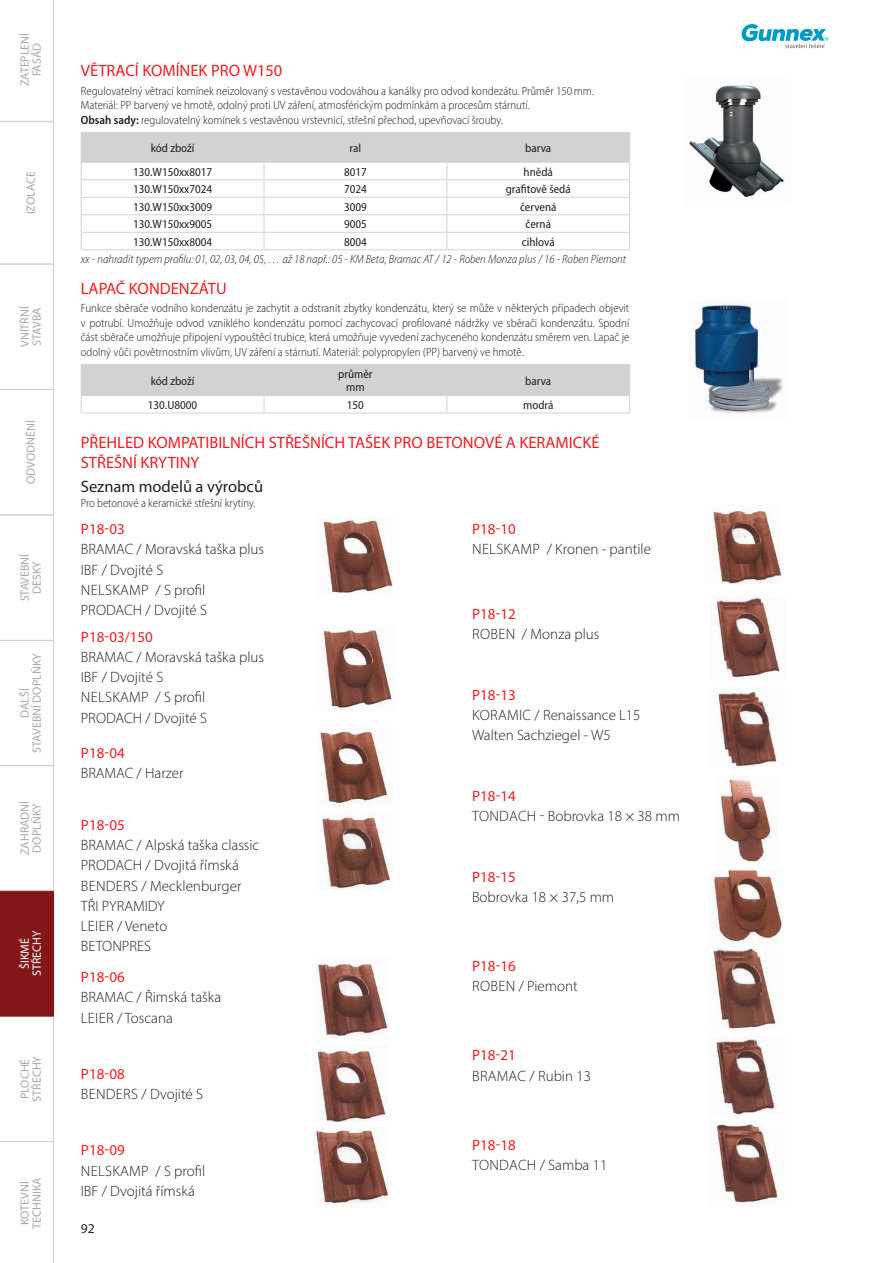
<style>
.page{position:relative;width:893px;height:1263px;background:#fff}
.page>*{position:absolute;margin:0;border:0;box-sizing:border-box;transform-origin:0 0}
.t1{font:16.5px/19.8px "Myriad Pro";color:#ee1d23}
.t2{font:16.5px "Myriad Pro";color:#231f20}
.t3{font:300 15px/20.2px "Myriad Pro";color:#231f20}
.t4{font:15px "Myriad Pro";color:#ee1d23}
.t5{font:300 15px "Myriad Pro";letter-spacing:.02em;color:#231f20}
.t6{font:13.5px "Myriad Pro";color:#231f20}
.t7{font:300 semi-condensed 12px/14.4px "Myriad Pro";color:#231f20}
.t8{font:semi-condensed 12px/13.5px "Myriad Pro";color:#231f20;text-align:center}
.t9{font:12px/12px "Myriad Pro";color:#a8a9ad;text-align:center}
.t10{font:italic 300 semi-condensed 12px "Myriad Pro";color:#231f20}
.t11{font:12px/12px "Myriad Pro";color:#fff;text-align:center}
.s1{font-weight:600}
</style>
<div class="page">
<svg style="left:742px;top:24px;width:86px;height:24px"></svg>
<svg style="left:0;top:0;width:54px;height:1263px"></svg>
<hr style="left:81px;top:249px;width:183px;height:1px;background:#d1d2d4">
<hr style="left:264px;top:249px;width:183px;height:1px;background:#d1d2d4">
<hr style="left:447px;top:249px;width:183px;height:1px;background:#d1d2d4">
<svg style="left:81px;top:132px;width:549px;height:117px"></svg>
<img style="left:689px;top:85px;width:96px;height:113px">
<hr style="left:264px;top:413px;width:183px;height:1px;background:#d1d2d4">
<hr style="left:447px;top:413px;width:183px;height:1px;background:#d1d2d4">
<hr style="left:81px;top:413px;width:183px;height:1px;background:#d1d2d4">
<svg style="left:81px;top:364px;width:549px;height:49px"></svg>
<img style="left:694px;top:301px;width:89px;height:113px">
<img style="left:323px;top:518px;width:70px;height:75px">
<img style="left:322px;top:628px;width:70px;height:82px">
<img style="left:319px;top:727px;width:70px;height:77px">
<img style="left:320px;top:815px;width:73px;height:74px">
<img style="left:316px;top:964px;width:73px;height:74px">
<img style="left:316px;top:1050px;width:70px;height:72px">
<img style="left:314px;top:1127px;width:75px;height:77px">
<img style="left:713px;top:510px;width:68px;height:73px">
<img style="left:715px;top:596px;width:66px;height:84px">
<img style="left:716px;top:691px;width:61px;height:75px">
<img style="left:719px;top:778px;width:55px;height:84px">
<img style="left:714px;top:868px;width:69px;height:76px">
<img style="left:713px;top:948px;width:65px;height:81px">
<img style="left:715px;top:1035px;width:61px;height:80px">
<img style="left:716px;top:1123px;width:62px;height:82px">
<p class="t9" style="left:18px;top:86px;width:55px;rotate:-90deg">ZATEPLENÍ<br>FASÁD</p>
<p class="t9" style="left:24px;top:214px;width:45px;rotate:-90deg">IZOLACE</p>
<p class="t9" style="left:18px;top:347px;width:42px;text-align:left;rotate:-90deg">VNITŘNÍ<br>STAVBA</p>
<p class="t9" style="left:24px;top:484px;width:66px;rotate:-90deg">ODVODNĚNÍ</p>
<p class="t9" style="left:18px;top:601px;width:49px;rotate:-90deg">STAVEBNÍ<br>DESKY</p>
<p class="t9" style="left:18px;top:753px;width:101px;rotate:-90deg">DALŠÍ<br>STAVEBNÍ DOPLŇKY</p>
<p class="t9" style="left:18px;top:855px;width:56px;text-align:left;rotate:-90deg">ZAHRADNÍ<br>DOPLŇKY</p>
<p class="t11" style="left:18px;top:976px;width:47px;rotate:-90deg">ŠIKMÉ<br>STŘECHY</p>
<p class="t9" style="left:18px;top:1101px;width:47px;text-align:left;rotate:-90deg">PLOCHÉ<br>STŘECHY</p>
<p class="t9" style="left:18px;top:1229px;width:53px;rotate:-90deg">KOTEVNÍ<br>TECHNIKA</p>
<h1 class="t1" style="left:81px;top:60px;width:203px">VĚTRACÍ KOMÍNEK PRO W150</h1>
<p class="t7" style="left:81px;top:84px;width:515px">Regulovatelný větrací komínek neizolovaný s vestavěnou vodováhou a kanálky pro odvod kondezátu. Průměr 150mm.<br>Materiál: PP barvený ve hmotě, odolný proti UV záření, atmosférickým podmínkám a procesům stárnutí.<br><span class="s1">Obsah sady:</span> regulovatelný komínek s vestavěnou vrstevnicí, střešní přechod, upevňovací šrouby.</p>
<p class="t8" style="left:151px;top:141px;width:45px">kód zboží</p>
<p class="t8" style="left:350px;top:141px;width:13px">ral</p>
<p class="t8" style="left:525px;top:141px;width:28px">barva</p>
<p class="t8" style="left:133px;top:165px;width:81px">130.W150xx8017</p>
<p class="t8" style="left:344px;top:165px;width:24px">8017</p>
<p class="t8" style="left:524px;top:165px;width:31px">hnědá</p>
<p class="t8" style="left:133px;top:182px;width:81px">130.W150xx7024</p>
<p class="t8" style="left:344px;top:182px;width:24px">7024</p>
<p class="t8" style="left:506px;top:182px;width:66px">grafitově šedá</p>
<p class="t8" style="left:133px;top:200px;width:81px">130.W150xx3009</p>
<p class="t8" style="left:344px;top:200px;width:24px">3009</p>
<p class="t8" style="left:520px;top:200px;width:38px">červená</p>
<p class="t8" style="left:133px;top:217px;width:81px">130.W150xx9005</p>
<p class="t8" style="left:344px;top:217px;width:24px">9005</p>
<p class="t8" style="left:526px;top:217px;width:27px">černá</p>
<p class="t8" style="left:133px;top:235px;width:81px">130.W150xx8004</p>
<p class="t8" style="left:344px;top:235px;width:24px">8004</p>
<p class="t8" style="left:522px;top:235px;width:34px">cihlová</p>
<p class="t10" style="left:81px;top:252px;width:547px">xx - nahradit typem profilu: 01, 02, 03, 04, 05, … až 18 např.: 05 - KM Beta, Bramac AT / 12 - Roben Monza plus / 16 - Roben Piemont</p>
<h1 class="t1" style="left:81px;top:278px;width:147px">LAPAČ KONDENZÁTU</h1>
<p class="t7" style="left:81px;top:301px;width:550px;text-align:justify">Funkce sběrače vodního kondenzátu je zachytit a odstranit zbytky kondenzátu, který se může v některých případech objevit v potrubí. Umožňuje odvod vzniklého kondenzátu pomocí zachycovací profilované nádržky ve sběrači kondenzátu. Spodní část sběrače umožňuje připojení vypouštěcí trubice, která umožňuje vyvedení zachyceného kondenzátu směrem ven. Lapač je odolný vůči povětrnostním vlivům, UV záření a stárnutí. Materiál: polypropylen (PP) barvený ve hmotě.</p>
<p class="t8" style="left:151px;top:374px;width:45px">kód zboží</p>
<p class="t8" style="left:338px;top:367px;width:36px">průměr mm</p>
<p class="t8" style="left:525px;top:374px;width:28px">barva</p>
<p class="t8" style="left:148px;top:398px;width:51px">130.U8000</p>
<p class="t8" style="left:347px;top:398px;width:19px">150</p>
<p class="t8" style="left:523px;top:398px;width:32px">modrá</p>
<h1 class="t1" style="left:81px;top:433px;width:520px">PŘEHLED KOMPATIBILNÍCH STŘEŠNÍCH TAŠEK PRO BETONOVÉ A KERAMICKÉ<br>STŘEŠNÍ KRYTINY</h1>
<h1 class="t2" style="left:81px;top:476px;width:184px">Seznam modelů a výrobců</h1>
<p class="t7" style="left:81px;top:495px;width:176px">Pro betonové a keramické střešní krytiny.</p>
<p class="t4" style="left:81px;top:520px;width:45px">P18-03</p>
<p class="t3" style="left:81px;top:539px;width:185px">BRAMAC / Moravská taška plus<br>IBF / Dvojité S<br>NELSKAMP / S profil<br>PRODACH / Dvojité S</p>
<p class="t4" style="left:81px;top:627px;width:74px">P18-03/150</p>
<p class="t3" style="left:81px;top:647px;width:185px">BRAMAC / Moravská taška plus<br>IBF / Dvojité S<br>NELSKAMP / S profil<br>PRODACH / Dvojité S</p>
<p class="t4" style="left:81px;top:743px;width:45px">P18-04</p>
<p class="t3" style="left:81px;top:763px;width:104px">BRAMAC / Harzer</p>
<p class="t4" style="left:472px;top:520px;width:45px">P18-10</p>
<p class="t3" style="left:472px;top:539px;width:180px">NELSKAMP / Kronen - pantile</p>
<p class="t4" style="left:472px;top:605px;width:45px">P18-12</p>
<p class="t3" style="left:472px;top:624px;width:129px">ROBEN / Monza plus</p>
<p class="t4" style="left:472px;top:686px;width:45px">P18-13</p>
<p class="t3" style="left:472px;top:705px;width:170px">KORAMIC / Renaissance L15<br>Walten Sachziegel - W5</p>
<p class="t4" style="left:81px;top:816px;width:45px">P18-05</p>
<p class="t3" style="left:81px;top:835px;width:180px">BRAMAC / Alpská taška classic<br>PRODACH / Dvojitá římská<br>BENDERS / Mecklenburger<br>TŘI PYRAMIDY<br>LEIER / Veneto<br>BETONPRES</p>
<p class="t4" style="left:81px;top:968px;width:45px">P18-06</p>
<p class="t3" style="left:81px;top:987px;width:142px">BRAMAC / Řimská taška<br>LEIER / Toscana</p>
<p class="t4" style="left:81px;top:1065px;width:45px">P18-08</p>
<p class="t5" style="left:81px;top:1085px;width:124px">BENDERS / Dvojité S</p>
<p class="t4" style="left:81px;top:1141px;width:45px">P18-09</p>
<p class="t3" style="left:81px;top:1160px;width:126px">NELSKAMP / S profil<br>IBF / Dvojitá římská</p>
<p class="t6" style="left:81px;top:1220px;width:15px">92</p>
<p class="t4" style="left:472px;top:787px;width:45px">P18-14</p>
<p class="t3" style="left:472px;top:806px;width:209px">TONDACH - Bobrovka 18 × 38 mm</p>
<p class="t4" style="left:472px;top:867px;width:45px">P18-15</p>
<p class="t3" style="left:472px;top:887px;width:144px">Bobrovka 18 × 37,5 mm</p>
<p class="t4" style="left:472px;top:957px;width:45px">P18-16</p>
<p class="t3" style="left:472px;top:976px;width:107px">ROBEN / Piemont</p>
<p class="t4" style="left:472px;top:1046px;width:45px">P18-21</p>
<p class="t3" style="left:472px;top:1065px;width:120px">BRAMAC / Rubin 13</p>
<p class="t4" style="left:472px;top:1135px;width:45px">P18-18</p>
<p class="t3" style="left:472px;top:1154px;width:137px">TONDACH / Samba 11</p>
</div>
